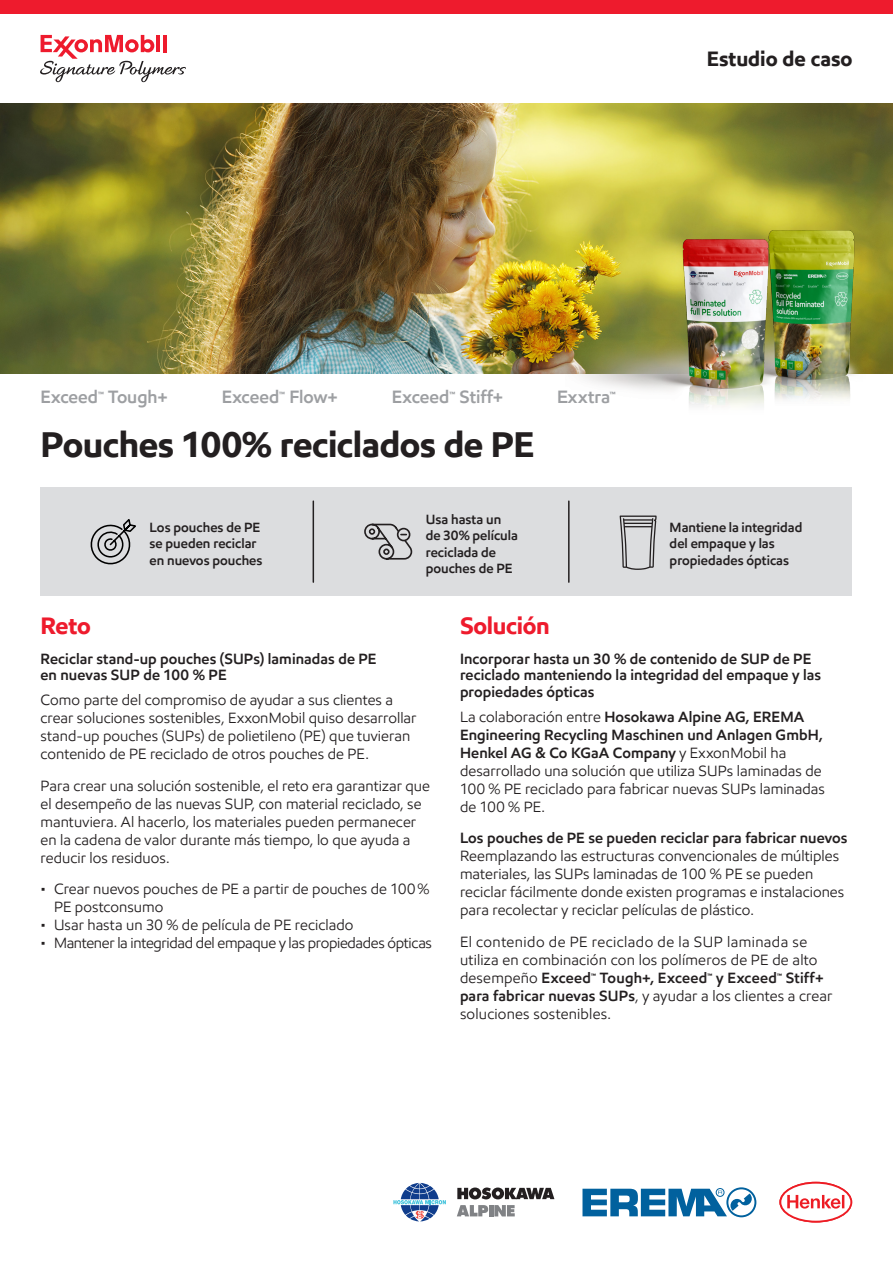
<style>
.page{position:relative;width:893px;height:1263px;background:#fff}
.page>*{position:absolute;margin:0;border:0;box-sizing:border-box;transform-origin:0 0}
.Headline{font:700 36px "E Mprint";letter-spacing:-.015em;color:#231f20}
.Section_headline{font:700 24px "E Mprint";letter-spacing:-.015em;color:#ee1b2d}
.Asset_Identifier{font:700 21px "E Mprint";color:#231f20}
.Product_Brand_Eyebrow{font:600 18px "E Mprint";color:#9d9fa2}
.Paragraph_-_Regular{font:15px/18px "E Mprint";letter-spacing:.005em;color:#231f20}
.Paragraph_-_Semibold{font:600 15px/16.5px "E Mprint";letter-spacing:.005em;color:#231f20}
.Paragraph_-_Regular-2{font:15px "E Mprint";letter-spacing:-.02em;color:#231f20}
.Paragraph_-_Regular-3{font:600 15px "E Mprint";letter-spacing:.005em;color:#231f20}
.Benefit_Content{font:600 13.5px/16.5px "E Mprint";color:#231f20}
.s1{font-weight:600}
</style>
<div class="page">
<div style="left:0;top:0;width:893px;height:14px;background:#ee1b2d"></div>
<svg style="left:40px;top:35px;width:146px;height:47px"></svg>
<svg style="left:457px;top:1187px;width:97px;height:12px"></svg>
<svg style="left:457px;top:1205px;width:31px;height:11px"></svg>
<hr style="left:489px;top:1205px;width:4px;height:11px;background:#808285">
<svg style="left:494px;top:1205px;width:21px;height:11px"></svg>
<svg style="left:393px;top:1183px;width:53px;height:38px"></svg>
<img style="left:0;top:104px;width:893px;height:270px">
<svg style="left:582px;top:1187px;width:174px;height:30px"></svg>
<svg style="left:779px;top:1182px;width:73px;height:40px"></svg>
<img style="left:706px;top:188px;width:181px;height:186px">
<img style="left:743px;top:188px;width:122px;height:211px">
<img style="left:562px;top:197px;width:265px;height:209px">
<div style="left:40px;top:488px;width:812px;height:108px;background:#dcdddf"></div>
<svg style="left:364px;top:523px;width:49px;height:37px"></svg>
<hr style="left:313px;top:501px;width:1px;height:81px;background:#231f20">
<hr style="left:568px;top:501px;width:2px;height:81px;background:#231f20">
<svg style="left:620px;top:515px;width:37px;height:55px"></svg>
<svg style="left:91px;top:519px;width:45px;height:45px"></svg>
<p class="Asset_Identifier" style="left:707px;top:46px;width:147px">Estudio de caso</p>
<p class="Product_Brand_Eyebrow" style="left:40px;top:386px;width:129px">Exceed™ Tough+</p>
<p class="Product_Brand_Eyebrow" style="left:222px;top:386px;width:118px">Exceed™ Flow+</p>
<p class="Product_Brand_Eyebrow" style="left:392px;top:386px;width:113px">Exceed™ Stiff+</p>
<p class="Product_Brand_Eyebrow" style="left:557px;top:386px;width:60px">Exxtra™</p>
<p class="Headline" style="left:40px;top:423px;width:495px">Pouches 100% reciclados de PE</p>
<p class="Benefit_Content" style="left:150px;top:519px;width:114px">Los pouches de PE se pueden reciclar en nuevos pouches</p>
<p class="Benefit_Content" style="left:426px;top:510px;width:94px">Usa hasta un de 30% película reciclada de pouches de PE</p>
<p class="Benefit_Content" style="left:670px;top:519px;width:134px">Mantiene la integridad del empaque y las propiedades ópticas</p>
<p class="Section_headline" style="left:40px;top:611px;width:52px">Reto</p>
<p class="Paragraph_-_Semibold" style="left:40px;top:650px;width:337px">Reciclar stand-up pouches (SUPs) laminadas de PE en nuevas SUP de 100 % PE</p>
<p class="Paragraph_-_Regular" style="left:40px;top:691px;width:377px">Como parte del compromiso de ayudar a sus clientes a crear soluciones sostenibles, ExxonMobil quiso desarrollar stand-up pouches (SUPs) de polietileno (PE) que tuvieran contenido de PE reciclado de otros pouches de PE.</p>
<p class="Paragraph_-_Regular" style="left:40px;top:776px;width:391px">Para crear una solución sostenible, el reto era garantizar que el desempeño de las nuevas SUP, con material reciclado, se mantuviera. Al hacerlo, los materiales pueden permanecer en la cadena de valor durante más tiempo, lo que ayuda a reducir los residuos.</p>
<p class="Paragraph_-_Regular" style="left:54px;top:880px;width:377px;text-indent:-14px">• Crear nuevos pouches de PE a partir de pouches de 100%<br>PE postconsumo</p>
<p class="Paragraph_-_Regular" style="left:40px;top:916px;width:314px">• Usar hasta un 30 % de película de PE reciclado</p>
<p class="Paragraph_-_Regular-2" style="left:40px;top:934px;width:393px">• Mantener la integridad del empaque y las propiedades ópticas</p>
<p class="Section_headline" style="left:460px;top:611px;width:91px">Solución</p>
<p class="Paragraph_-_Semibold" style="left:460px;top:650px;width:363px">Incorporar hasta un 30 % de contenido de SUP de PE reciclado manteniendo la integridad del empaque y las propiedades ópticas</p>
<p class="Paragraph_-_Regular" style="left:460px;top:707px;width:366px">La colaboración entre <span class="s1">Hosokawa Alpine AG, EREMA Engineering Recycling Maschinen und Anlagen GmbH, Henkel AG &amp; Co KGaA Company</span> y ExxonMobil ha desarrollado una solución que utiliza SUPs laminadas de 100 % PE reciclado para fabricar nuevas SUPs laminadas de 100 % PE.</p>
<p class="Paragraph_-_Regular-3" style="left:460px;top:829px;width:389px">Los pouches de PE se pueden reciclar para fabricar nuevos</p>
<p class="Paragraph_-_Regular" style="left:460px;top:847px;width:386px">Reemplazando las estructuras convencionales de múltiples materiales, las SUPs laminadas de 100 % PE se pueden reciclar fácilmente donde existen programas e instalaciones para recolectar y reciclar películas de plástico.</p>
<p class="Paragraph_-_Regular" style="left:460px;top:932px;width:374px">El contenido de PE reciclado de la SUP laminada se utiliza en combinación con los polímeros de PE de alto desempeño <span class="s1">Exceed™ Tough+, Exceed™ y Exceed™ Stiff+ para fabricar nuevas SUPs</span>, y ayudar a los clientes a crear soluciones sostenibles.</p>
</div>
